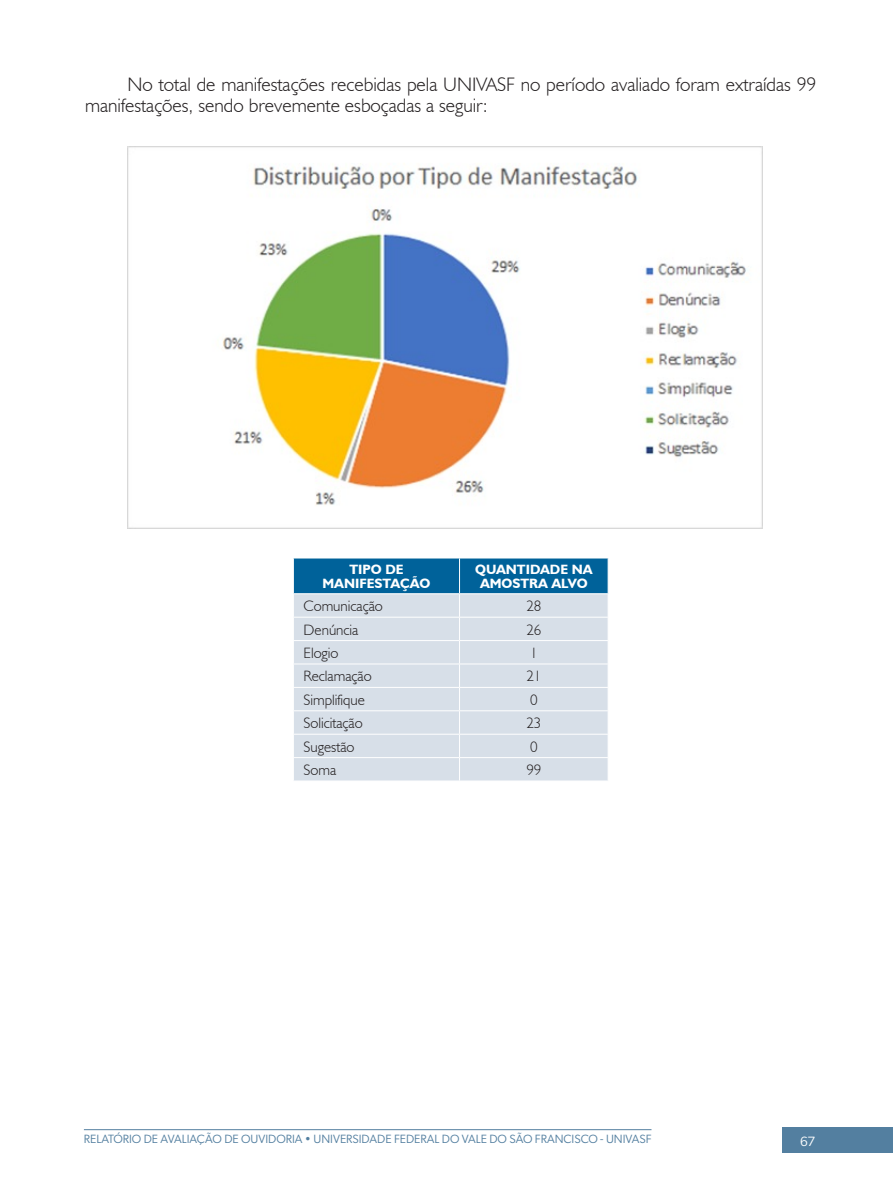
<style>
.page{position:relative;width:893px;height:1191px;background:#fff}
.page>*{position:absolute;margin:0;border:0;box-sizing:border-box;transform-origin:0 0}
._07__TEXTO_CORRENTE{font:300 19.5px/21px "Humanist 521 BT";color:#231f20}
._03__CÉLULA_INTERNA_ESQUERDA{font:300 15px "Humanist 521 BT";color:#231f20}
._02__CÉLULA_CABEÇALHO_E_TOTAL_TEXTO{font:700 13.5px/13.5px "Humanist 521 BT";color:#fff;text-align:center}
.t1{font:13.5px "Gibson";color:#fff}
.t2{font:12px "Gibson";color:#537fa0}
</style>
<div class="page">
<hr style="left:84px;top:1129px;width:567px;height:1px;background:#537fa0">
<div style="left:782px;top:1127px;width:111px;height:25px;background:#537fa0"></div>
<svg style="left:294px;top:558px;width:315px;height:222px;background:#b7ccdc"></svg>
<hr style="left:608px;top:558px;width:1px;height:35px;background:#fff">
<hr style="left:293px;top:593px;width:166px;height:1px;background:#fff">
<hr style="left:459px;top:593px;width:149px;height:1px;background:#fff">
<img style="left:128px;top:146px;width:634px;height:382px">
<p class="_07__TEXTO_CORRENTE" style="left:85px;top:74px;width:733px;text-indent:43px">No total de manifestações recebidas pela UNIVASF no período avaliado foram extraídas 99 manifestações, sendo brevemente esboçadas a seguir:</p>
<p class="_02__CÉLULA_CABEÇALHO_E_TOTAL_TEXTO" style="left:322px;top:562px;width:109px">TIPO DE<br>MANIFESTAÇÃO</p>
<p class="_02__CÉLULA_CABEÇALHO_E_TOTAL_TEXTO" style="left:475px;top:562px;width:119px">QUANTIDADE NA<br>AMOSTRA ALVO</p>
<p class="_03__CÉLULA_INTERNA_ESQUERDA" style="left:304px;top:597px;width:81px">Comunicação</p>
<p class="_03__CÉLULA_INTERNA_ESQUERDA" style="left:526px;top:597px;width:17px">28</p>
<p class="_03__CÉLULA_INTERNA_ESQUERDA" style="left:304px;top:620px;width:56px">Denúncia</p>
<p class="_03__CÉLULA_INTERNA_ESQUERDA" style="left:526px;top:620px;width:17px">26</p>
<p class="_03__CÉLULA_INTERNA_ESQUERDA" style="left:304px;top:643px;width:36px">Elogio</p>
<p class="_03__CÉLULA_INTERNA_ESQUERDA" style="left:530px;top:643px;width:9px">1</p>
<p class="_03__CÉLULA_INTERNA_ESQUERDA" style="left:304px;top:667px;width:70px">Reclamação</p>
<p class="_03__CÉLULA_INTERNA_ESQUERDA" style="left:526px;top:667px;width:17px">21</p>
<p class="_03__CÉLULA_INTERNA_ESQUERDA" style="left:304px;top:690px;width:63px">Simplifique</p>
<p class="_03__CÉLULA_INTERNA_ESQUERDA" style="left:530px;top:690px;width:9px">0</p>
<p class="_03__CÉLULA_INTERNA_ESQUERDA" style="left:304px;top:714px;width:61px">Solicitação</p>
<p class="_03__CÉLULA_INTERNA_ESQUERDA" style="left:526px;top:714px;width:17px">23</p>
<p class="_03__CÉLULA_INTERNA_ESQUERDA" style="left:304px;top:737px;width:52px">Sugestão</p>
<p class="_03__CÉLULA_INTERNA_ESQUERDA" style="left:530px;top:737px;width:9px">0</p>
<p class="_03__CÉLULA_INTERNA_ESQUERDA" style="left:304px;top:760px;width:34px">Soma</p>
<p class="_03__CÉLULA_INTERNA_ESQUERDA" style="left:526px;top:760px;width:17px">99</p>
<p class="t2" style="left:84px;top:1131px;width:569px">RELATÓRIO DE AVALIAÇÃO DE OUVIDORIA • UNIVERSIDADE FEDERAL DO VALE DO SÃO FRANCISCO - UNIVASF</p>
<p class="t1" style="left:800px;top:1132px;width:17px">67</p>
</div>
